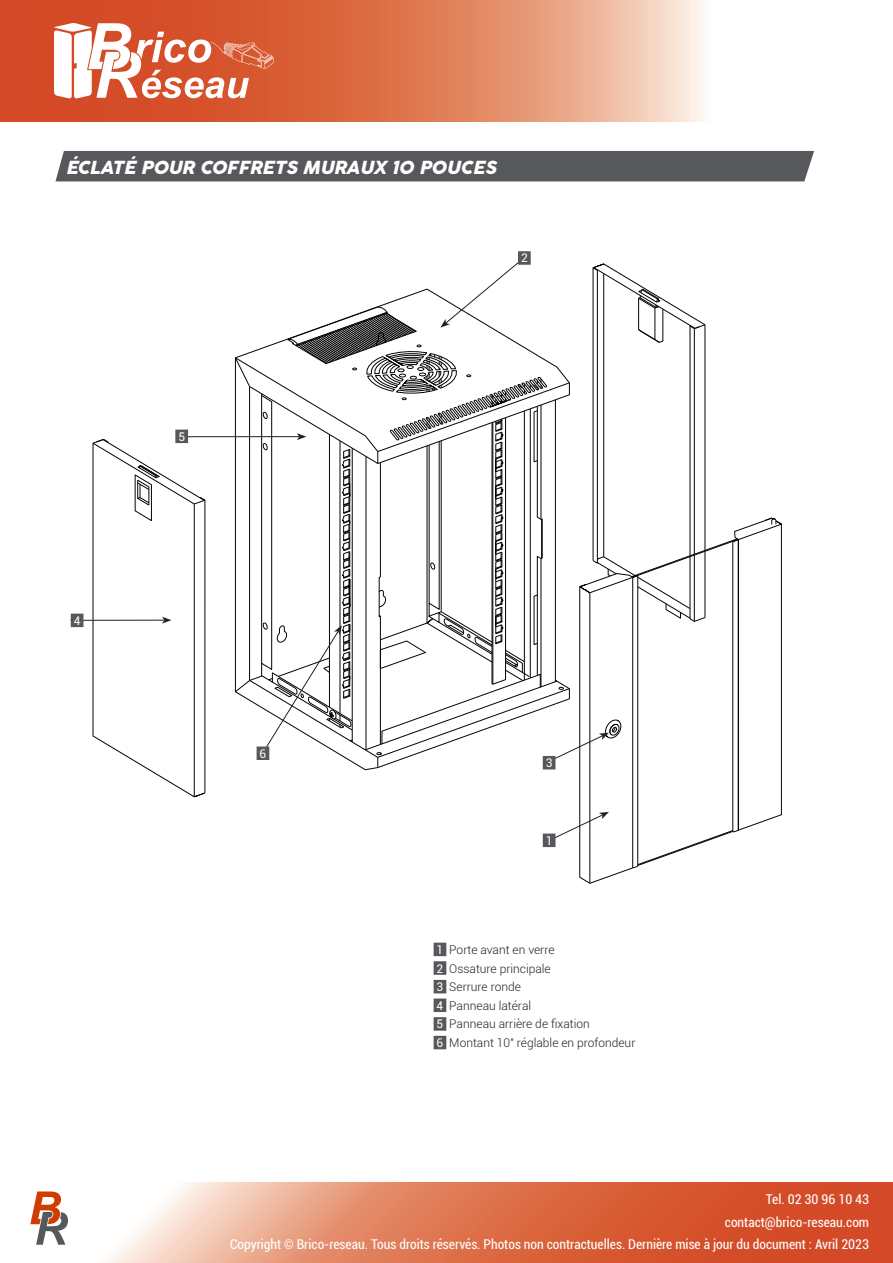
<style>
.page{position:relative;width:893px;height:1263px;background:#fff}
.page>*{position:absolute;margin:0;border:0;box-sizing:border-box;transform-origin:0 0}
.t1{font:italic 18px "Cocogoose Pro";letter-spacing:-.01em;color:#fff}
.t2{font:condensed 13.5px/22.5px "Roboto";color:#fff;text-align:right}
.t3{font:300 12px/18.6px "Roboto";color:#231f20}
.t4{font:12px "Roboto";color:#fff}
.s1{font-weight:400;color:#fff}
</style>
<div class="page">
<svg style="left:0;top:0;width:704px;height:121px;background:#e18462"></svg>
<svg style="left:107px;top:1182px;width:786px;height:81px;background:#e08060"></svg>
<svg style="left:54px;top:23px;width:219px;height:75px"></svg>
<svg style="left:30px;top:1191px;width:38px;height:54px"></svg>
<div style="left:434px;top:943px;width:12px;height:13px;background:#57585b"></div>
<div style="left:434px;top:961px;width:12px;height:14px;background:#57585b"></div>
<div style="left:434px;top:980px;width:12px;height:13px;background:#57585b"></div>
<div style="left:434px;top:998px;width:12px;height:14px;background:#57585b"></div>
<div style="left:434px;top:1017px;width:12px;height:14px;background:#57585b"></div>
<div style="left:434px;top:1036px;width:12px;height:13px;background:#57585b"></div>
<hr style="left:183px;top:436px;width:116px;height:1px;background:#231f20">
<hr style="left:70px;top:620px;width:94px;height:1px;background:#231f20">
<svg style="left:92px;top:438px;width:114px;height:360px"></svg>
<svg style="left:234px;top:262px;width:548px;height:622px"></svg>
<div style="left:55px;top:151px;width:759px;height:30px;background:#57585b"></div>
<div style="left:518px;top:251px;width:13px;height:14px;background:#57585b"></div>
<div style="left:257px;top:746px;width:12px;height:14px;background:#57585b"></div>
<div style="left:543px;top:756px;width:12px;height:13px;background:#57585b"></div>
<div style="left:175px;top:430px;width:13px;height:13px;background:#57585b"></div>
<div style="left:71px;top:614px;width:12px;height:13px;background:#57585b"></div>
<div style="left:543px;top:833px;width:12px;height:14px;background:#57585b"></div>
<h1 class="t1" style="left:66px;top:155px;width:432px">ÉCLATÉ POUR COFFRETS MURAUX 10 POUCES</h1>
<p class="t4" style="left:521px;top:250px;width:8px">2</p>
<p class="t4" style="left:178px;top:428px;width:8px">5</p>
<p class="t4" style="left:74px;top:612px;width:8px">4</p>
<p class="t4" style="left:260px;top:745px;width:8px">6</p>
<p class="t4" style="left:546px;top:754px;width:8px">3</p>
<p class="t4" style="left:546px;top:832px;width:8px">1</p>
<p class="t3" style="left:437px;top:940px;width:200px"><span class="s1">1</span> Porte avant en verre<br><span class="s1">2</span> Ossature principale<br><span class="s1">3</span> Serrure ronde<br><span class="s1">4</span> Panneau latéral<br><span class="s1">5</span> Panneau arrière de fixation<br><span class="s1">6</span> Montant 10" réglable en profondeur</p>
<p class="t2" style="left:230px;top:1187px;width:641px">Tel. 02 30 96 10 43<br>contact@brico-reseau.com<br>Copyright © Brico-reseau. Tous droits réservés. Photos non contractuelles. Dernière mise à jour du document : Avril 2023</p>
</div>
